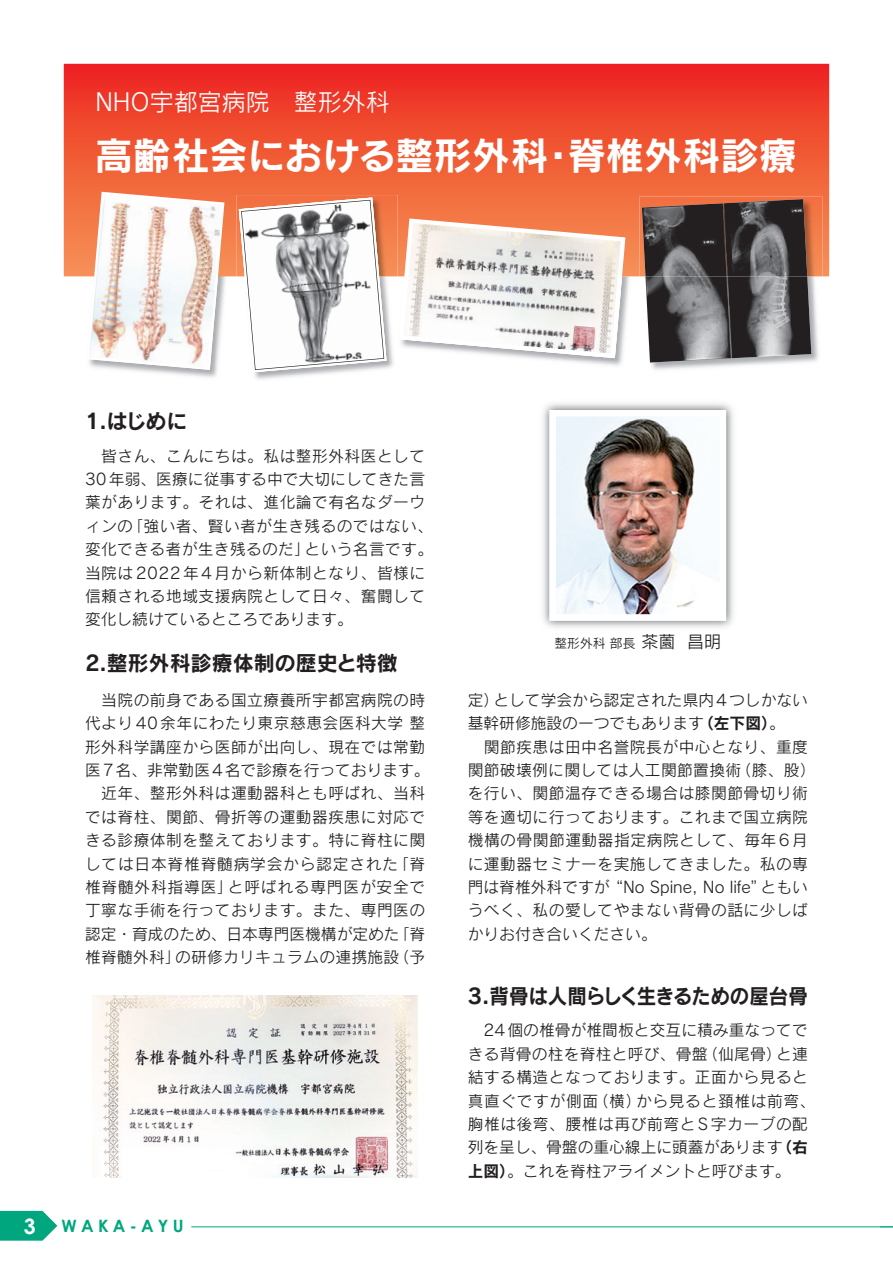
<style>
.page{position:relative;width:893px;height:1263px;background:#fff}
.page>*{position:absolute;margin:0;border:0;box-sizing:border-box;transform-origin:0 0}
.t1{font:38.25px "Rodin Pro B";color:#fff}
.t2{font:24px "Rodin Pro M";color:#fff}
.t3{font:700 21.3px "Century Gothic";color:#fff}
.t4{font:21px "Rodin Pro B";color:#231f20}
.t5{font:21px "Rodin Pro B";letter-spacing:-.02em;color:#231f20}
.t6{font:700 16.95px "Century Gothic";letter-spacing:.25em;color:#00a77e}
.t7{font:16.95px "Rodin Pro M";color:#231f20}
.t8{font:15.75px/23.4px "Rodin Pro M";letter-spacing:.03em;color:#231f20}
.t9{font:15.75px/23.4px "Rodin Pro M";color:#231f20}
.t10{font:15.75px/23.4px "Rodin Pro M";letter-spacing:.005em;color:#231f20;text-align:right}
.t11{font:15.75px/23.4px "Rodin Pro M";letter-spacing:.05em;color:#231f20}
.t12{font:15.75px "Rodin Pro B";color:#231f20}
.t13{font:12.75px "Rodin Pro M";color:#231f20}
.s1{font-family:"Rodin Pro M"}
.s2{font-family:"Rodin Pro B"}
</style>
<div class="page">
<img style="left:556px;top:276px;width:81px;height:90px">
<img style="left:152px;top:276px;width:84px;height:102px">
<svg style="left:64px;top:64px;width:765px;height:212px;background:#ef4d30"></svg>
<img style="left:543px;top:403px;width:191px;height:225px">
<img style="left:557px;top:417px;width:162px;height:196px">
<img style="left:255px;top:195px;width:143px;height:185px">
<svg style="left:85px;top:189px;width:142px;height:183px"></svg>
<svg style="left:0;top:1211px;width:57px;height:30px;background:#21b28f"></svg>
<hr style="left:191px;top:1226px;width:702px;height:1px;background:#00a77e">
<svg style="left:880px;top:1226px;width:13px;height:1px"></svg>
<svg style="left:236px;top:195px;width:153px;height:180px"></svg>
<img style="left:89px;top:194px;width:133px;height:174px">
<svg style="left:396px;top:216px;width:232px;height:144px"></svg>
<img style="left:639px;top:197px;width:183px;height:173px">
<img style="left:645px;top:276px;width:166px;height:86px">
<img style="left:642px;top:199px;width:165px;height:77px">
<img style="left:93px;top:995px;width:325px;height:183px">
<h2 class="t2" style="left:95px;top:86px;width:296px">NHO宇都宮病院　整形外科</h2>
<h1 class="t1" style="left:95px;top:130px;width:455px">高齢社会における整形外科</h1>
<h1 class="t1" style="left:568px;top:130px;width:231px">脊椎外科診療</h1>
<h1 class="t1" style="left:539px;top:130px;width:40px">・</h1>
<h3 class="t4" style="left:85px;top:407px;width:104px">1.はじめに</h3>
<p class="t8" style="left:85px;top:443px;width:342px">　皆さん、こんにちは。私は整形外科医として</p>
<p class="t10" style="left:85px;top:467px;width:342px">30年弱、医療に従事する中で大切にしてきた言</p>
<p class="t8" style="left:85px;top:490px;width:342px">葉があります。それは、進化論で有名なダーウ</p>
<p class="t8" style="left:127px;top:514px;width:307px">「強い者、賢い者が生き残るのではない、</p>
<p class="t8" style="left:85px;top:514px;width:49px">ィンの</p>
<p class="t8" style="left:85px;top:537px;width:342px">変化できる者が生き残るのだ」<br>当院は2022年4月から新体制となり、皆様に信頼される地域支援病院として日々、奮闘して変化し続けているところであります。</p>
<p class="t8" style="left:305px;top:537px;width:130px">という名言です。</p>
<h3 class="t4" style="left:85px;top:649px;width:314px">2.整形外科診療体制の歴史と特徴</h3>
<p class="t8" style="left:85px;top:688px;width:346px;text-align:right">　当院の前身である国立療養所宇都宮病院の時代より40余年にわたり東京慈恵会医科大学整形外科学講座から医師が出向し、現在では常勤医7名、非常勤医4名で診療を行っております。　近年、整形外科は運動器科とも呼ばれ、当科では脊柱、関節、骨折等の運動器疾患に対応できる診療体制を整えております。特に脊柱に関「脊</p>
<p class="t11" style="left:228px;top:851px;width:199px;text-indent:-143px">しては日本脊椎脊髄病学会から認定された<br>と呼ばれる専門医が安全で</p>
<p class="t11" style="left:85px;top:875px;width:149px">椎脊髄外科指導医」</p>
<p class="t8" style="left:85px;top:898px;width:342px">丁寧な手術を行っております。また、専門医の</p>
<p class="t8" style="left:394px;top:922px;width:33px">「脊</p>
<p class="t9" style="left:393px;top:922px;width:33px;text-indent:-308px">認定・育成のため、日本専門医機構が定めた<br>（予</p>
<p class="t8" style="left:175px;top:945px;width:225px">の研修カリキュラムの連携施設</p>
<p class="t8" style="left:85px;top:945px;width:97px">椎脊髄外科」</p>
<h3 class="t3" style="left:24px;top:1212px;width:13px">3</h3>
<p class="t6" style="left:62px;top:1215px;width:123px">WAKA-AYU</p>
<p class="t7" style="left:641px;top:630px;width:36px">茶薗</p>
<p class="t13" style="left:555px;top:635px;width:82px">整形外科部長</p>
<p class="t7" style="left:687px;top:630px;width:36px">昌明</p>
<p class="t8" style="left:468px;top:688px;width:33px">定）</p>
<p class="t9" style="left:493px;top:688px;width:316px">として学会から認定された県内4つしかない</p>
<p class="t12" style="left:698px;top:713px;width:88px">（左下図<span class="s1">。</span>(</p>
<p class="t9" style="left:468px;top:711px;width:238px">基幹研修施設の一つでもあります</p>
<p class="t8" style="left:468px;top:734px;width:342px">　関節疾患は田中名誉院長が中心となり、重度</p>
<p class="t8" style="left:736px;top:758px;width:82px">（膝、股(</p>
<p class="t8" style="left:468px;top:758px;width:275px">関節破壊例に関しては人工関節置換術</p>
<p class="t8" style="left:468px;top:781px;width:342px">を行い、関節温存できる場合は膝関節骨切り術</p>
<p class="t8" style="left:468px;top:805px;width:342px">等を適切に行っております。これまで国立病院</p>
<p class="t8" style="left:468px;top:828px;width:342px">機構の骨関節運動器指定病院として、毎年6月</p>
<p class="t8" style="left:468px;top:851px;width:342px">に運動器セミナーを実施してきました。私の専</p>
<p class="t8" style="left:761px;top:875px;width:49px">ともい</p>
<p class="t8" style="left:468px;top:875px;width:342px">門は脊椎外科ですが<br>うべく、私の愛してやまない背骨の話に少しばかりお付き合いください。</p>
<p class="t9" style="left:607px;top:875px;width:161px">“No Spine, No life”</p>
<h3 class="t5" style="left:468px;top:981px;width:342px">3.背骨は人間らしく生きるための屋台骨</h3>
<p class="t10" style="left:468px;top:1018px;width:342px">　24個の椎骨が椎間板と交互に積み重なってでと連</p>
<p class="t8" style="left:702px;top:1042px;width:81px">（仙尾骨）</p>
<p class="t8" style="left:468px;top:1042px;width:241px">きる背骨の柱を脊柱と呼び、骨盤</p>
<p class="t8" style="left:468px;top:1065px;width:342px">結する構造となっております。正面から見ると</p>
<p class="t8" style="left:636px;top:1088px;width:181px">から見ると頚椎は前弯、</p>
<p class="t8" style="left:468px;top:1088px;width:342px">真直ぐですが側面<br>胸椎は後弯、腰椎は再び前弯とS字カーブの配</p>
<p class="t12" style="left:776px;top:1137px;width:33px">（右</p>
<p class="t8" style="left:593px;top:1088px;width:50px">（横）</p>
<p class="t9" style="left:468px;top:1135px;width:324px">列を呈し、骨盤の重心線上に頭蓋があります<span class="s2">上図）</span>。これを脊柱アライメントと呼びます。</p>
</div>
